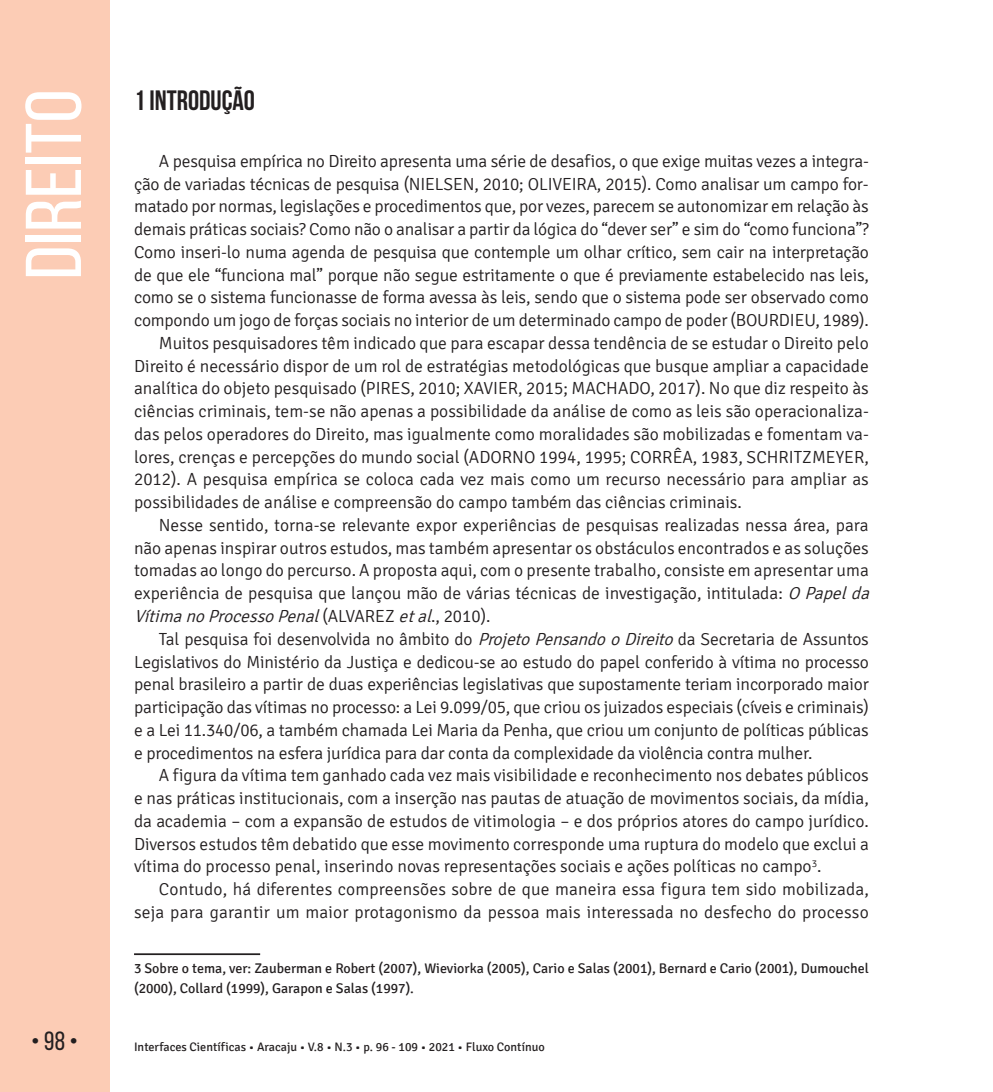
<style>
.page{position:relative;width:993px;height:1092px;background:#fff}
.page>*{position:absolute;margin:0;border:0;box-sizing:border-box;transform-origin:0 0}
.t1{font:78.75px "Bebas Neue";color:#fff;scale:1.09 1}
.t2{font:700 28px "Bebas Neue";color:#231f20}
.t3{font:26.25px "Bebas Neue";color:#231f20}
.t4{font:300 17.5px "Signika";color:#231f20}
.t5{font:italic 300 17.5px "Signika";color:#231f20}
.t6{font:14px/19.2px "Signika";color:#231f20}
.t7{font:12.25px "Signika";color:#231f20}
.s1{font-style:italic}
.s2{font-style:normal}
</style>
<div class="page">
<div style="left:0;top:0;width:109px;height:1091px;background:#fcccb5"></div>
<hr style="left:134px;top:953px;width:126px;height:2px;background:#231f20">
<h1 class="t1" style="left:11px;top:279px;width:176px;rotate:-90deg">Direito</h1>
<h2 class="t2" style="left:134px;top:85px;width:122px">1 INTRODUÇÃO</h2>
<p class="t4" style="left:159px;top:151px;width:711px">A pesquisa empírica no Direito apresenta uma série de desafios, o que exige muitas vezes a integra-</p>
<p class="t4" style="left:134px;top:174px;width:736px">ção de variadas técnicas de pesquisa (NIELSEN, 2010; OLIVEIRA, 2015). Como analisar um campo for-</p>
<p class="t4" style="left:134px;top:197px;width:736px">matado por normas, legislações e procedimentos que, por vezes, parecem se autonomizar em relação às</p>
<p class="t4" style="left:134px;top:219px;width:736px">demais práticas sociais? Como não o analisar a partir da lógica do “dever ser” e sim do “como funciona”?</p>
<p class="t4" style="left:134px;top:242px;width:736px">Como inseri-lo numa agenda de pesquisa que contemple um olhar crítico, sem cair na interpretação</p>
<p class="t4" style="left:134px;top:265px;width:736px">de que ele “funciona mal” porque não segue estritamente o que é previamente estabelecido nas leis,</p>
<p class="t4" style="left:134px;top:288px;width:736px">como se o sistema funcionasse de forma avessa às leis, sendo que o sistema pode ser observado como</p>
<p class="t4" style="left:134px;top:310px;width:736px">compondo um jogo de forças sociais no interior de um determinado campo de poder (BOURDIEU, 1989).</p>
<p class="t4" style="left:159px;top:333px;width:711px">Muitos pesquisadores têm indicado que para escapar dessa tendência de se estudar o Direito pelo</p>
<p class="t4" style="left:134px;top:356px;width:736px">Direito é necessário dispor de um rol de estratégias metodológicas que busque ampliar a capacidade</p>
<p class="t4" style="left:134px;top:379px;width:736px">analítica do objeto pesquisado (PIRES, 2010; XAVIER, 2015; MACHADO, 2017). No que diz respeito às</p>
<p class="t4" style="left:134px;top:401px;width:736px">ciências criminais, tem-se não apenas a possibilidade da análise de como as leis são operacionaliza-</p>
<p class="t4" style="left:134px;top:424px;width:736px">das pelos operadores do Direito, mas igualmente como moralidades são mobilizadas e fomentam va-</p>
<p class="t4" style="left:134px;top:447px;width:736px">lores, crenças e percepções do mundo social (ADORNO 1994, 1995; CORRÊA, 1983, SCHRITZMEYER,</p>
<p class="t4" style="left:134px;top:470px;width:736px">2012). A pesquisa empírica se coloca cada vez mais como um recurso necessário para ampliar as</p>
<p class="t4" style="left:134px;top:492px;width:609px">possibilidades de análise e compreensão do campo também das ciências criminais.</p>
<p class="t4" style="left:159px;top:515px;width:711px">Nesse sentido, torna-se relevante expor experiências de pesquisas realizadas nessa área, para</p>
<p class="t4" style="left:134px;top:538px;width:736px">não apenas inspirar outros estudos, mas também apresentar os obstáculos encontrados e as soluções</p>
<p class="t4" style="left:134px;top:561px;width:736px">tomadas ao longo do percurso. A proposta aqui, com o presente trabalho, consiste em apresentar uma</p>
<p class="t4" style="left:134px;top:583px;width:741px">experiência de pesquisa que lançou mão de várias técnicas de investigação, intitulada: <span class="s1">O Papelda</span></p>
<p class="t5" style="left:134px;top:606px;width:358px">VítimanoProcessoPenal<span class="s2">( A LVA R E Z</span> etal<span class="s2">. , 2 0 1 0 ) .</span></p>
<p class="t4" style="left:159px;top:629px;width:711px">Tal pesquisa foi desenvolvida no âmbito do <span class="s1">ProjetoPensandooDireito</span>da Secretaria de Assuntos</p>
<p class="t4" style="left:134px;top:652px;width:736px">Legislativos do Ministério da Justiça e dedicou-se ao estudo do papel conferido à vítima no processo</p>
<p class="t4" style="left:134px;top:674px;width:736px">penal brasileiro a partir de duas experiências legislativas que supostamente teriam incorporado maior</p>
<p class="t4" style="left:134px;top:697px;width:736px">participação das vítimas no processo: a Lei 9.099/05, que criou os juizados especiais (cíveis e criminais)</p>
<p class="t4" style="left:134px;top:720px;width:736px">e a Lei 11.340/06, a também chamada Lei Maria da Penha, que criou um conjunto de políticas públicas</p>
<p class="t4" style="left:134px;top:743px;width:679px">e procedimentos na esfera jurídica para dar conta da complexidade da violência contra mulher.</p>
<p class="t4" style="left:159px;top:765px;width:711px">A figura da vítima tem ganhado cada vez mais visibilidade e reconhecimento nos debates públicos</p>
<p class="t4" style="left:134px;top:788px;width:736px">e nas práticas institucionais, com a inserção nas pautas de atuação de movimentos sociais, da mídia,</p>
<p class="t4" style="left:134px;top:811px;width:736px">da academia – com a expansão de estudos de vitimologia – e dos próprios atores do campo jurídico.</p>
<p class="t4" style="left:134px;top:834px;width:736px">Diversos estudos têm debatido que esse movimento corresponde uma ruptura do modelo que exclui a</p>
<p class="t4" style="left:134px;top:856px;width:688px">vítima do processo penal, inserindo novas representações sociais e ações políticas no campo<sup>3</sup>.</p>
<p class="t4" style="left:159px;top:879px;width:711px">Contudo, há diferentes compreensões sobre de que maneira essa figura tem sido mobilizada,</p>
<p class="t4" style="left:134px;top:902px;width:736px">seja para garantir um maior protagonismo da pessoa mais interessada no desfecho do processo</p>
<p class="t6" style="left:134px;top:959px;width:736px">3 Sobre o tema, ver: Zauberman e Robert (2007), Wieviorka (2005), Cario e Salas (2001), Bernard e Cario (2001), Dumouchel (2000), Collard (1999), Garapon e Salas (1997).</p>
<h3 class="t3" style="left:31px;top:1026px;width:49px">• 98 •</h3>
<p class="t7" style="left:134px;top:1040px;width:412px">Interfaces Científicas • Aracaju • V.8 • N.3 • p. 96 - 109 • 2021 • Fluxo Contínuo</p>
</div>
